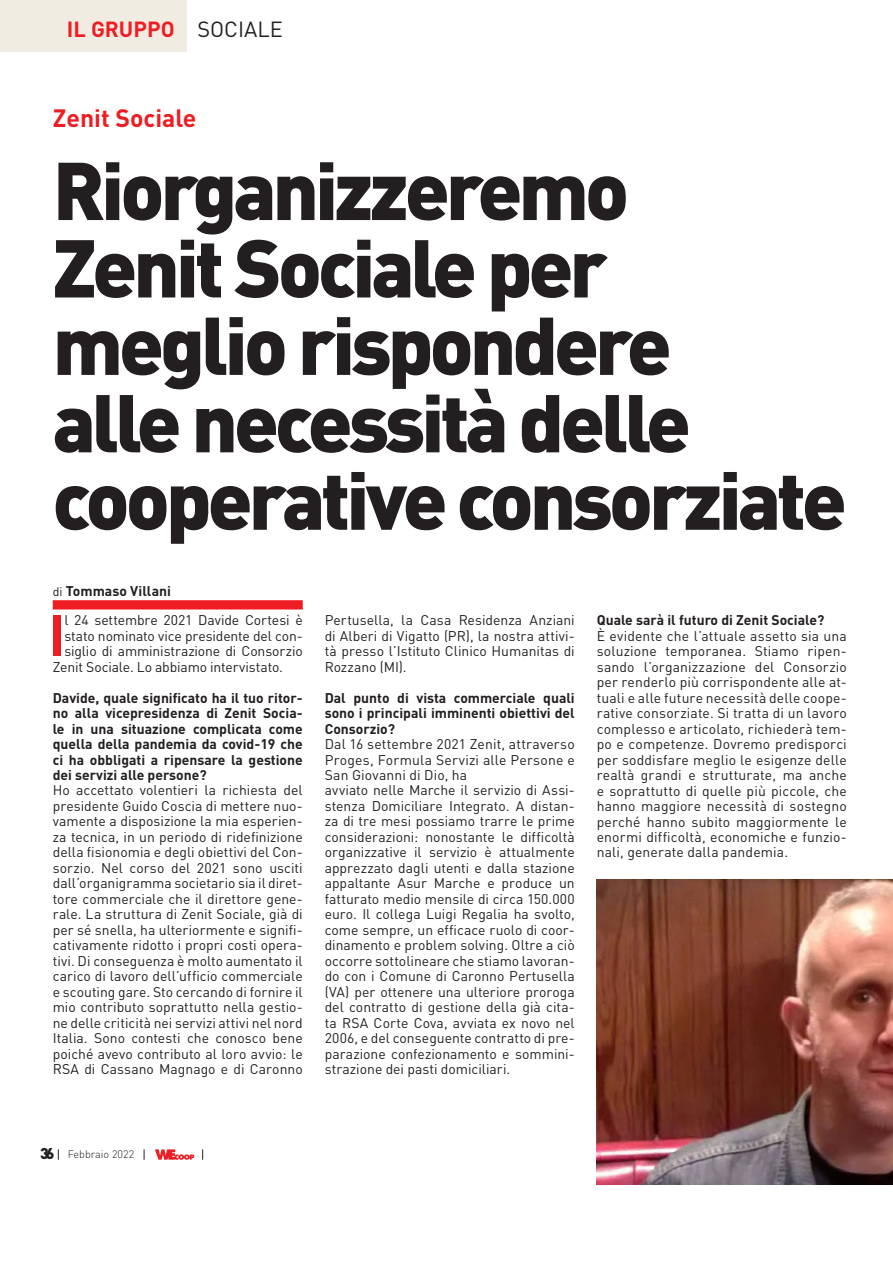
<style>
.page{position:relative;width:893px;height:1263px;background:#fff}
.page>*{position:absolute;margin:0;border:0;box-sizing:border-box;transform-origin:0 0}
.t1{font:900 80.55px/77.4px "DIN Pro";letter-spacing:-.05em;color:#231f20}
.t2{font:700 57.45px "DIN Pro";color:#ee1d23}
.t3{font:700 24.75px "DIN Pro";color:#ee1d23}
.t4{font:700 21.6px "DIN Pro";color:#ee1d23}
.t5{font:13.95px/15.5px "DIN Pro";letter-spacing:.005em;color:#231f20}
.t6{font:700 13.95px "DIN Pro";letter-spacing:.005em;color:#231f20}
.t7{font:300 10.8px "DIN Pro";color:#231f20}
.s1{font-weight:400;color:#231f20}
.s2{font-weight:400;font-size:12.45px}
.s3{font-weight:700}
.s4{font-family:"DIN";font-weight:900;font-size:15.45px}
</style>
<div class="page">
<svg style="left:155px;top:1149px;width:39px;height:11px"></svg>
<img style="left:597px;top:879px;width:296px;height:306px">
<div style="left:0;top:0;width:186px;height:52px;background:#f1ece2"></div>
<div style="left:53px;top:600px;width:250px;height:9px;background:#ee1d23"></div>
<p class="t4" style="left:67px;top:14px;width:217px">IL GRUPPO <span class="s1">SOCIALE</span></p>
<p class="t3" style="left:53px;top:101px;width:145px">Zenit Sociale</p>
<p class="t1" style="left:53px;top:149px;width:796px">Riorganizzeremo<br>Zenit Sociale per meglio rispondere<br>alle necessità delle cooperative consorziate</p>
<p class="t6" style="left:53px;top:581px;width:120px"><span class="s2">di</span> Tommaso Villani</p>
<p class="t2" style="left:48px;top:596px;width:19px">I</p>
<p class="t5" style="left:64px;top:612px;width:240px">l 24 settembre 2021 Davide Cortesi è</p>
<p class="t5" style="left:64px;top:627px;width:240px">stato nominato vice presidente del con-</p>
<p class="t5" style="left:64px;top:643px;width:240px">siglio di amministrazione di Consorzio</p>
<p class="t5" style="left:53px;top:658px;width:232px">Zenit Sociale. Lo abbiamo intervistato.</p>
<p class="t5" style="left:53px;top:689px;width:252px"><span class="s3">Davide, quale significato ha il tuo ritor&shy;no alla vicepresidenza di Zenit Socia&shy;le in una situazione complicata come quella della pandemia da covid-19 che ci ha obbligati a ripensare la gestione dei servizi alle persone?<br></span>Ho accettato volentieri la richiesta del presidente Guido Coscia di mettere nuo&shy;vamente a disposizione la mia esperien&shy;za tecnica, in un periodo di ridefinizione della fisionomia e degli obiettivi del Con&shy;sorzio. Nel corso del 2021 sono usciti dall’organigramma societario sia il diret&shy;tore commerciale che il direttore gene&shy;rale. La struttura di Zenit Sociale, già di per sé snella, ha ulteriormente e signifi&shy;cativamente ridotto i propri costi opera&shy;tivi. Di conseguenza è molto aumentato il carico di lavoro dell’ufficio commerciale e scouting gare. Sto cercando di fornire il mio contributo soprattutto nella gestio&shy;ne delle criticità nei servizi attivi nel nord Italia. Sono contesti che conosco bene poiché avevo contributo al loro avvio: le RSA di Cassano Magnago e di Caronno</p>
<p class="t5" style="left:325px;top:612px;width:252px;text-align:justify">Pertusella, la Casa Residenza Anziani di Alberi di Vigatto (PR), la nostra attivi&shy;tà presso l’Istituto Clinico Humanitas di Rozzano (MI).</p>
<p class="t5" style="left:325px;top:689px;width:252px"><span class="s3">Dal punto di vista commerciale quali sono i principali imminenti obiettivi del Consorzio?<br></span>Dal 16 settembre 2021 Zenit, attraverso Proges, Formula Servizi alle Persone e San Giovanni di Dio, ha<br>avviato nelle Marche il servizio di Assi&shy;stenza Domiciliare Integrato. A distan&shy;za di tre mesi possiamo trarre le prime considerazioni: nonostante le difficoltà organizzative il servizio è attualmente apprezzato dagli utenti e dalla stazione appaltante Asur Marche e produce un fatturato medio mensile di circa 150.000 euro. Il collega Luigi Regalia ha svolto, come sempre, un efficace ruolo di coor&shy;dinamento e problem solving. Oltre a ciò occorre sottolineare che stiamo lavoran&shy;do con i Comune di Caronno Pertusella (VA) per ottenere una ulteriore proroga del contratto di gestione della già cita&shy;ta RSA Corte Cova, avviata ex novo nel 2006, e del conseguente contratto di pre&shy;parazione confezionamento e sommini&shy;strazione dei pasti domiciliari.</p>
<p class="t5" style="left:597px;top:612px;width:252px"><span class="s3">Quale sarà il futuro di Zenit Sociale?<br></span>È evidente che l’attuale assetto sia una soluzione temporanea. Stiamo ripen&shy;sando l’organizzazione del Consorzio per renderlo più corrispondente alle at&shy;tuali e alle future necessità delle coope&shy;rative consorziate. Si tratta di un lavoro complesso e articolato, richiederà tem&shy;po e competenze. Dovremo predisporci per soddisfare meglio le esigenze delle realtà grandi e strutturate, ma anche e soprattutto di quelle più piccole, che hanno maggiore necessità di sostegno perché hanno subito maggiormente le enormi difficoltà, economiche e funzio&shy;nali, generate dalla pandemia.</p>
<p class="t7" style="left:40px;top:1146px;width:96px"><span class="s4">36</span> Febbraio 2022</p>
</div>
